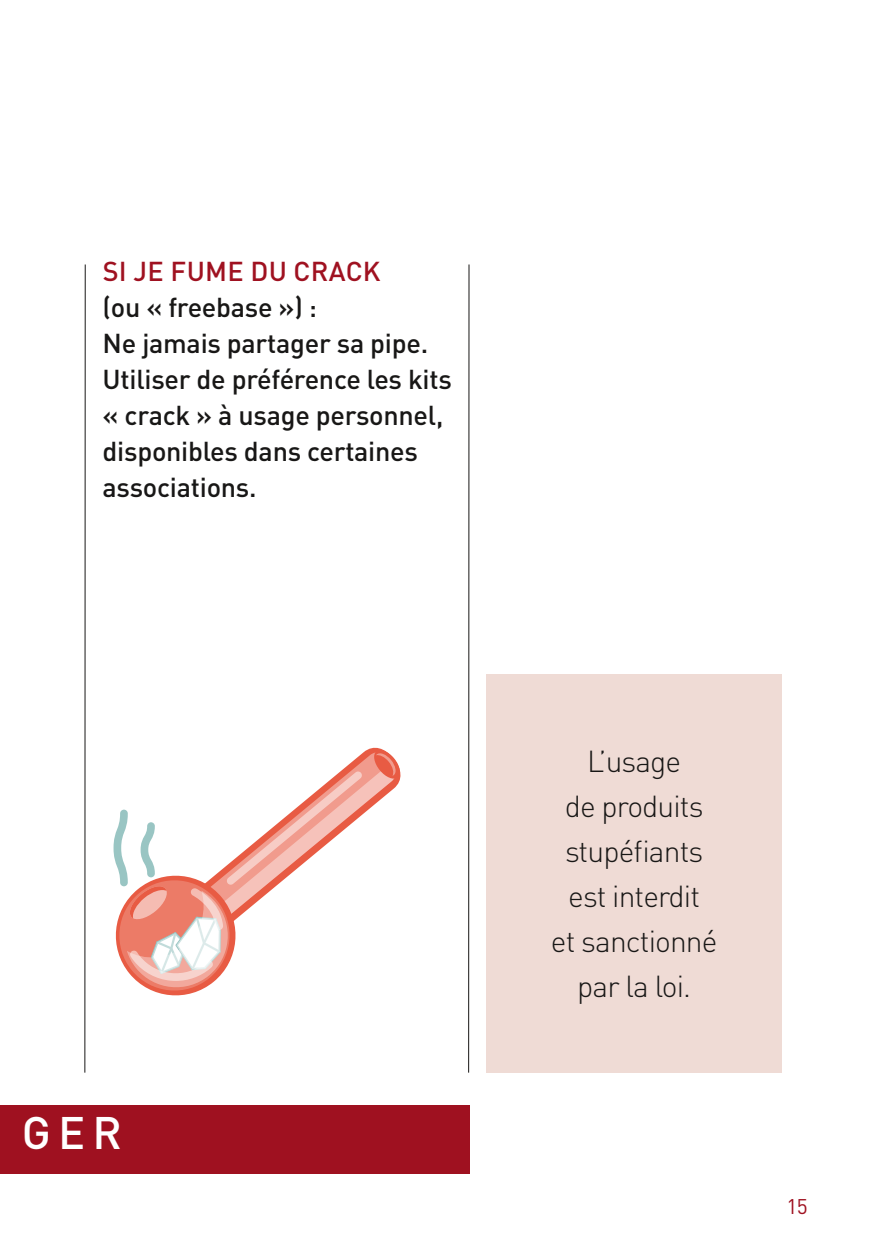
<style>
.page{position:relative;width:893px;height:1259px;background:#fff}
.page>*{position:absolute;margin:0;border:0;box-sizing:border-box;transform-origin:0 0}
.t1{font:500 45px "DIN Pro";color:#fff}
.t2{font:300 30px/45px "DIN Pro";letter-spacing:-.03em;color:#181716;text-align:center}
.t3{font:500 27px/36px "DIN Pro";letter-spacing:-.01em;color:#181716}
.t4{font:500 27px/36px "DIN Pro";letter-spacing:.005em;color:#9f1120}
.t5{font:21px "DIN Pro";color:#9f1120}
.s1{color:#181716}
</style>
<div class="page">
<hr style="left:84px;top:264px;width:2px;height:808px;background:#181716">
<hr style="left:468px;top:264px;width:1px;height:808px;background:#181716">
<div style="left:0;top:1106px;width:469px;height:68px;background:#9f1120"></div>
<svg style="left:113px;top:747px;width:288px;height:249px"></svg>
<div style="left:486px;top:674px;width:296px;height:398px;background:#efdbd5"></div>
<p class="t4" style="left:103px;top:252px;width:280px">SI JE FUME DU CRACK <span class="s1">(ou « freebase ») :</span></p>
<p class="t3" style="left:103px;top:324px;width:351px">Ne jamais partager sa pipe.<br>Utiliser de préférence les kits</p>
<p class="t3" style="left:103px;top:396px;width:342px">« crack » à usage personnel, disponibles dans certaines associations.</p>
<p class="t1" style="left:22px;top:1101px;width:102px">GER</p>
<p class="t2" style="left:551px;top:737px;width:168px">L’usage<br>de produits stupéfiants est interdit<br>et sanctionné par la loi.</p>
<p class="t5" style="left:786px;top:1192px;width:23px">15</p>
</div>
